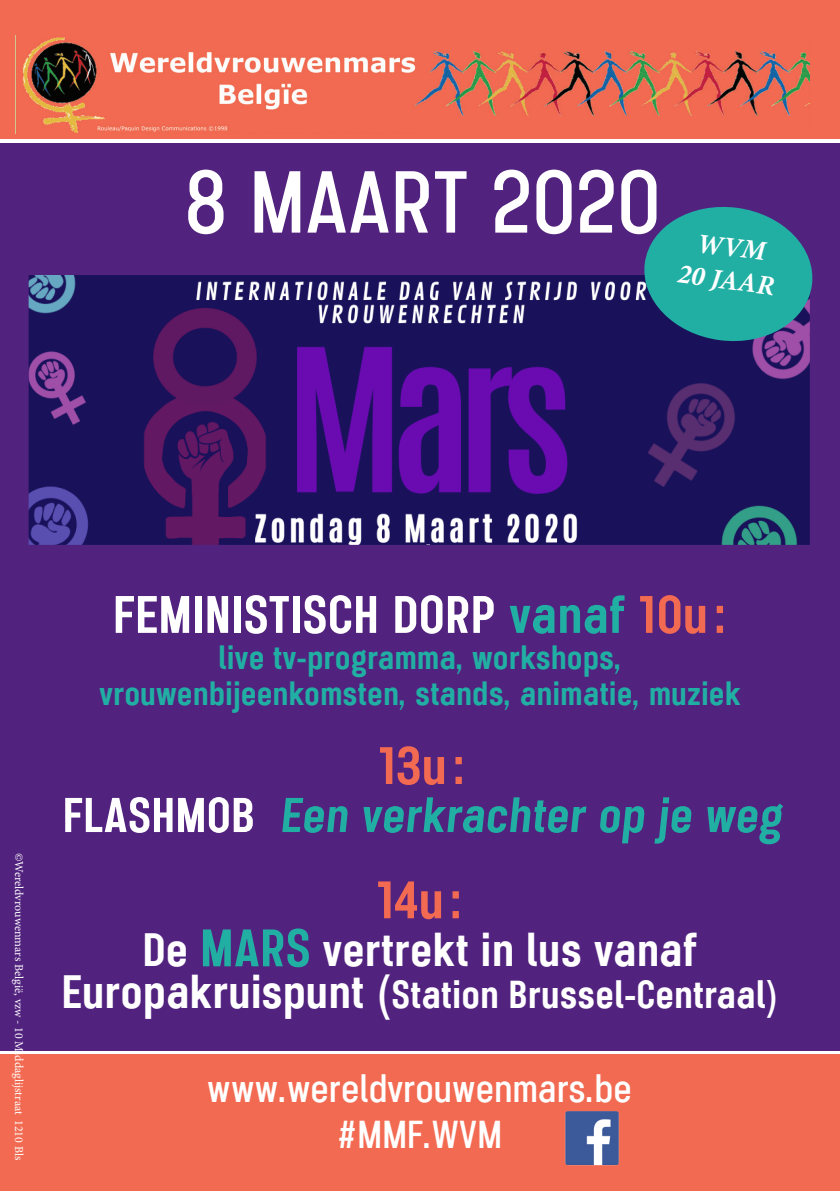
<style>
.page{position:relative;width:840px;height:1191px;background:#fff}
.page>*{position:absolute;margin:0;border:0;box-sizing:border-box;transform-origin:0 0}
.t1{font:700 90px "Karben 205";color:#fff}
.t2{font:900 54px "Karben 205";color:#fff}
.t3{font:900 54px "Karben 205";color:#f26a51}
.t4{font:italic 900 50px "Karben 205";color:#21afa4}
.t5{font:900 48px "Karben 205";color:#fff}
.t6{font:900 40px "Karben 205";color:#fff}
.t7{font:700 40px "Karben 205";color:#fff}
.t8{font:900 34px "Karben 205";color:#21afa4}
.t9{font:italic 700 27.6px "Minion Pro";color:#fff}
.t10{font:12px "Minion Pro";color:#fff}
.s1{color:#21afa4}
.s2{color:#f26a51}
.s3{font-style:normal;color:#fff}
.s4{font-size:54px;color:#21afa4}
.s5{font-size:48px}
</style>
<div class="page">
<div style="left:0;top:143px;width:839px;height:907px;background:#52227f"></div>
<div style="left:0;top:0;width:839px;height:139px;background:#f26a51"></div>
<img style="left:15px;top:35px;width:794px;height:99px">
<div style="left:0;top:1054px;width:839px;height:137px;background:#f26a51"></div>
<img style="left:565px;top:1111px;width:55px;height:54px">
<img style="left:30px;top:276px;width:778px;height:268px">
<div style="left:27px;top:273px;width:784px;height:274px;border:2px solid #52227f"></div>
<svg style="left:639px;top:207px;width:174px;height:139px"></svg>
<p class="t1" style="left:184px;top:155px;width:477px">8 MAART 2020</p>
<p class="t9" style="left:680px;top:254px;width:99px;rotate:8deg">20 JAAR</p>
<p class="t10" style="left:27px;top:852px;width:309px;rotate:90deg">©Wereldvrouwenmars België, vzw - 10 Middaglijstraat 1210 Bls</p>
<p class="t2" style="left:113px;top:586px;width:615px">FEMINISTISCH DORP <span class="s1">vanaf</span> <span class="s2">10u :</span></p>
<p class="t8" style="left:218px;top:639px;width:405px">live tv-programma, workshops,</p>
<p class="t8" style="left:99px;top:675px;width:643px">vrouwenbijeenkomsten, stands, animatie, muziek</p>
<p class="t3" style="left:378px;top:737px;width:89px">13u :</p>
<p class="t4" style="left:62px;top:788px;width:721px"><span class="s3">FLASHMOB</span> Een verkrachter op je weg</p>
<p class="t3" style="left:376px;top:871px;width:88px">14u :</p>
<p class="t5" style="left:142px;top:924px;width:556px">De <span class="s4">MARS</span> vertrekt in lus vanaf</p>
<p class="t6" style="left:61px;top:973px;width:718px"><span class="s5">Europakruispunt (</span>Station Brussel-Centraal)</p>
<p class="t7" style="left:207px;top:1067px;width:426px">www.wereldvrouwenmars.be</p>
<p class="t7" style="left:337px;top:1113px;width:167px">#MMF.WVM</p>
</div>
